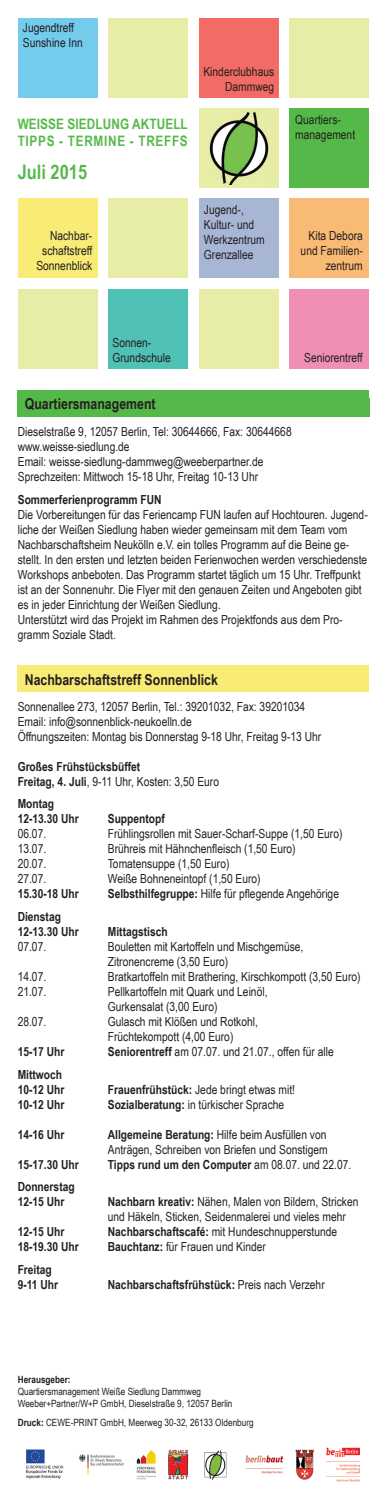
<style>
.page{position:relative;width:387px;height:1503px;background:#fff}
.page>*{position:absolute;margin:0;border:0;box-sizing:border-box;transform-origin:0 0}
.t1{font:700 20px "Arial Narrow";color:#55b94a}
.t2{font:700 15px "Arial Narrow";color:#231f20}
.t3{font:700 14.38px/17.2px "Arial Narrow";letter-spacing:.005em;color:#55b94a}
.t4{font:12.5px/15px "Arial Narrow";color:#231f20}
.t5{font:700 12.5px/15px "Arial Narrow";color:#231f20}
.t6{font:10px/12px "Arial Narrow";color:#231f20}
.t7{font:700 10px "Arial Narrow";color:#231f20}
.s1{font-weight:400}
.s2{font-weight:700}
</style>
<div class="page">
<div style="left:18px;top:18px;width:79px;height:79px;background:#73ccec"></div>
<div style="left:198px;top:18px;width:80px;height:79px;background:#f26b64"></div>
<div style="left:108px;top:18px;width:80px;height:79px;background:#e7eda6"></div>
<div style="left:289px;top:18px;width:80px;height:79px;background:#e7eda6"></div>
<div style="left:198px;top:108px;width:80px;height:80px;background:#e7eda6"></div>
<div style="left:289px;top:198px;width:79px;height:80px;background:#f9ba75"></div>
<div style="left:18px;top:198px;width:79px;height:80px;background:#f8eb76"></div>
<div style="left:108px;top:198px;width:80px;height:80px;background:#e7eda6"></div>
<div style="left:18px;top:289px;width:79px;height:80px;background:#e7eda6"></div>
<div style="left:289px;top:289px;width:80px;height:80px;background:#ef8fb3"></div>
<div style="left:198px;top:198px;width:80px;height:80px;background:#a8b6d6"></div>
<div style="left:108px;top:289px;width:80px;height:80px;background:#50c1b5"></div>
<div style="left:198px;top:289px;width:80px;height:80px;background:#e7eda6"></div>
<div style="left:289px;top:108px;width:80px;height:80px;background:#55b94a"></div>
<img style="left:209px;top:112px;width:60px;height:73px">
<img style="left:27px;top:1447px;width:332px;height:35px">
<div style="left:18px;top:665px;width:351px;height:27px;background:#f8eb76"></div>
<div style="left:18px;top:390px;width:351px;height:26px;background:#55b94a"></div>
<p class="t4" style="left:23px;top:20px;width:61px">Jugendtreff<br>Sunshine Inn</p>
<p class="t3" style="left:18px;top:115px;width:171px">WEISSE SIEDLUNG AKTUELL<br>TIPPS - TERMINE - TREFFS</p>
<h1 class="t1" style="left:18px;top:157px;width:71px">Juli 2015</h1>
<p class="t4" style="left:36px;top:228px;width:57px;text-align:right">Nachbar&shy;schaftstreff<br>Sonnenblick</p>
<p class="t4" style="left:203px;top:63px;width:72px;text-align:right">Kinderclubhaus<br>Dammweg</p>
<p class="t4" style="left:204px;top:201px;width:62px">Jugend-,<br>Kultur- und<br>Werkzentrum<br>Grenzallee</p>
<p class="t4" style="left:295px;top:112px;width:61px">Quartiers&shy;management</p>
<p class="t4" style="left:300px;top:228px;width:64px;text-align:right">Kita Debora und Familien&shy;zentrum</p>
<p class="t4" style="left:112px;top:334px;width:60px">Sonnen-<br>Grundschule</p>
<p class="t2" style="left:25px;top:392px;width:132px">Quartiersmanagement</p>
<p class="t4" style="left:304px;top:350px;width:60px">Seniorentreff</p>
<p class="t4" style="left:18px;top:424px;width:275px">Dieselstraße 9, 12057 Berlin, Tel: 30644666, Fax: 30644668 www.weisse-siedlung.de<br>Email: weisse-siedlung-dammweg@weeberpartner.de Sprechzeiten: Mittwoch 15-18 Uhr, Freitag 10-13 Uhr</p>
<p class="t5" style="left:18px;top:491px;width:145px">Sommerferienprogramm FUN</p>
<p class="t4" style="left:18px;top:506px;width:351px">Die Vorbereitungen für das Feriencamp FUN laufen auf Hochtouren. Jugend&shy;liche der Weißen Siedlung haben wieder gemeinsam mit dem Team vom Nachbarschaftsheim Neukölln e.V. ein tolles Programm auf die Beine ge&shy;stellt. In den ersten und letzten beiden Ferienwochen werden verschiedenste Workshops anbeboten. Das Programm startet täglich um 15 Uhr. Treffpunkt ist an der Sonnenuhr. Die Flyer mit den genauen Zeiten und Angeboten gibt es in jeder Einrichtung der Weißen Siedlung.<br>Unterstützt wird das Projekt im Rahmen des Projektfonds aus dem Pro&shy;gramm Soziale Stadt.</p>
<p class="t2" style="left:25px;top:668px;width:194px">Nachbarschaftstreff Sonnenblick</p>
<p class="t4" style="left:18px;top:698px;width:304px">Sonnenallee 273, 12057 Berlin, Tel.: 39201032, Fax: 39201034<br>Email: info@sonnenblick-neukoelln.de<br>Öffnungszeiten: Montag bis Donnerstag 9-18 Uhr, Freitag 9-13 Uhr</p>
<p class="t5" style="left:18px;top:758px;width:202px">Großes Frühstücksbüffet<br>Freitag, 4. Juli<span class="s1">, 9-11 Uhr, Kosten: 3,50 Euro</span></p>
<p class="t5" style="left:18px;top:796px;width:62px">Montag<br>12-13.30 Uhr</p>
<p class="t5" style="left:108px;top:811px;width:58px">Suppentopf</p>
<p class="t4" style="left:18px;top:826px;width:30px">06.07.</p>
<p class="t4" style="left:108px;top:826px;width:236px">Frühlingsrollen mit Sauer-Scharf-Suppe (1,50 Euro)</p>
<p class="t4" style="left:18px;top:841px;width:30px">13.07.</p>
<p class="t4" style="left:108px;top:841px;width:189px">Brühreis mit Hähnchenfleisch (1,50 Euro)</p>
<p class="t4" style="left:18px;top:856px;width:30px">20.07.</p>
<p class="t4" style="left:108px;top:856px;width:123px">Tomatensuppe (1,50 Euro)</p>
<p class="t4" style="left:18px;top:871px;width:30px">27.07.</p>
<p class="t4" style="left:108px;top:871px;width:154px">Weiße Bohneneintopf (1,50 Euro)</p>
<p class="t5" style="left:18px;top:886px;width:62px">15.30-18 Uhr</p>
<p class="t4" style="left:108px;top:886px;width:232px"><span class="s2">Selbsthilfegruppe:</span> Hilfe für pflegende Angehörige</p>
<p class="t5" style="left:18px;top:908px;width:62px">Dienstag<br>12-13.30 Uhr</p>
<p class="t5" style="left:108px;top:923px;width:61px">Mittagstisch</p>
<p class="t4" style="left:18px;top:938px;width:30px">07.07.</p>
<p class="t4" style="left:108px;top:938px;width:197px">Bouletten mit Kartoffeln und Mischgemüse,<br>Zitronencreme (3,50 Euro)</p>
<p class="t4" style="left:18px;top:968px;width:30px">14.07.</p>
<p class="t4" style="left:108px;top:968px;width:254px">Bratkartoffeln mit Brathering, Kirschkompott (3,50 Euro)</p>
<p class="t4" style="left:18px;top:983px;width:30px">21.07.</p>
<p class="t4" style="left:108px;top:983px;width:161px">Pellkartoffeln mit Quark und Leinöl,<br>Gurkensalat (3,00 Euro)</p>
<p class="t4" style="left:18px;top:1013px;width:30px">28.07.</p>
<p class="t4" style="left:108px;top:1013px;width:151px">Gulasch mit Klößen und Rotkohl,<br>Früchtekompott (4,00 Euro)</p>
<p class="t5" style="left:18px;top:1043px;width:48px">15-17 Uhr</p>
<p class="t4" style="left:108px;top:1043px;width:227px"><span class="s2">Seniorentreff</span> am 07.07. und 21.07., offen für alle</p>
<p class="t5" style="left:18px;top:1066px;width:48px">Mittwoch<br>10-12 Uhr</p>
<p class="t4" style="left:108px;top:1081px;width:188px"><span class="s2">Frauenfrühstück:</span> Jede bringt etwas mit!</p>
<p class="t5" style="left:18px;top:1096px;width:48px">10-12 Uhr</p>
<p class="t4" style="left:108px;top:1096px;width:178px"><span class="s2">Sozialberatung:</span> in türkischer Sprache</p>
<p class="t5" style="left:18px;top:1126px;width:48px">14-16 Uhr</p>
<p class="t4" style="left:108px;top:1126px;width:221px"><span class="s2">Allgemeine Beratung:</span> Hilfe beim Ausfüllen von<br>Anträgen, Schreiben von Briefen und Sonstigem</p>
<p class="t5" style="left:18px;top:1156px;width:62px">15-17.30 Uhr</p>
<p class="t5" style="left:108px;top:1156px;width:245px">Tipps rund um den Computer <span class="s1">am 08.07. und 22.07.</span></p>
<p class="t5" style="left:18px;top:1178px;width:58px">Donnerstag<br>12-15 Uhr</p>
<p class="t4" style="left:108px;top:1193px;width:252px"><span class="s2">Nachbarn kreativ:</span> Nähen, Malen von Bildern, Stricken und Häkeln, Sticken, Seidenmalerei und vieles mehr</p>
<p class="t5" style="left:18px;top:1223px;width:48px">12-15 Uhr</p>
<p class="t4" style="left:108px;top:1223px;width:231px"><span class="s2">Nachbarschaftscafé:</span> mit Hundeschnupperstunde</p>
<p class="t5" style="left:18px;top:1238px;width:62px">18-19.30 Uhr</p>
<p class="t4" style="left:108px;top:1238px;width:159px"><span class="s2">Bauchtanz:</span> für Frauen und Kinder</p>
<p class="t5" style="left:18px;top:1261px;width:42px">Freitag<br>9-11 Uhr</p>
<p class="t5" style="left:108px;top:1276px;width:218px">Nachbarschaftsfrühstück: <span class="s1">Preis nach Verzehr</span></p>
<p class="t7" style="left:18px;top:1371px;width:54px">Herausgeber:</p>
<p class="t6" style="left:18px;top:1384px;width:216px">Quartiersmanagement Weiße Siedlung Dammweg<br>Weeber+Partner/W+P GmbH, Dieselstraße 9, 12057 Berlin</p>
<p class="t6" style="left:18px;top:1416px;width:237px"><span class="s2">Druck:</span> CEWE-PRINT GmbH, Meerweg 30-32, 26133 Oldenburg</p>
</div>
